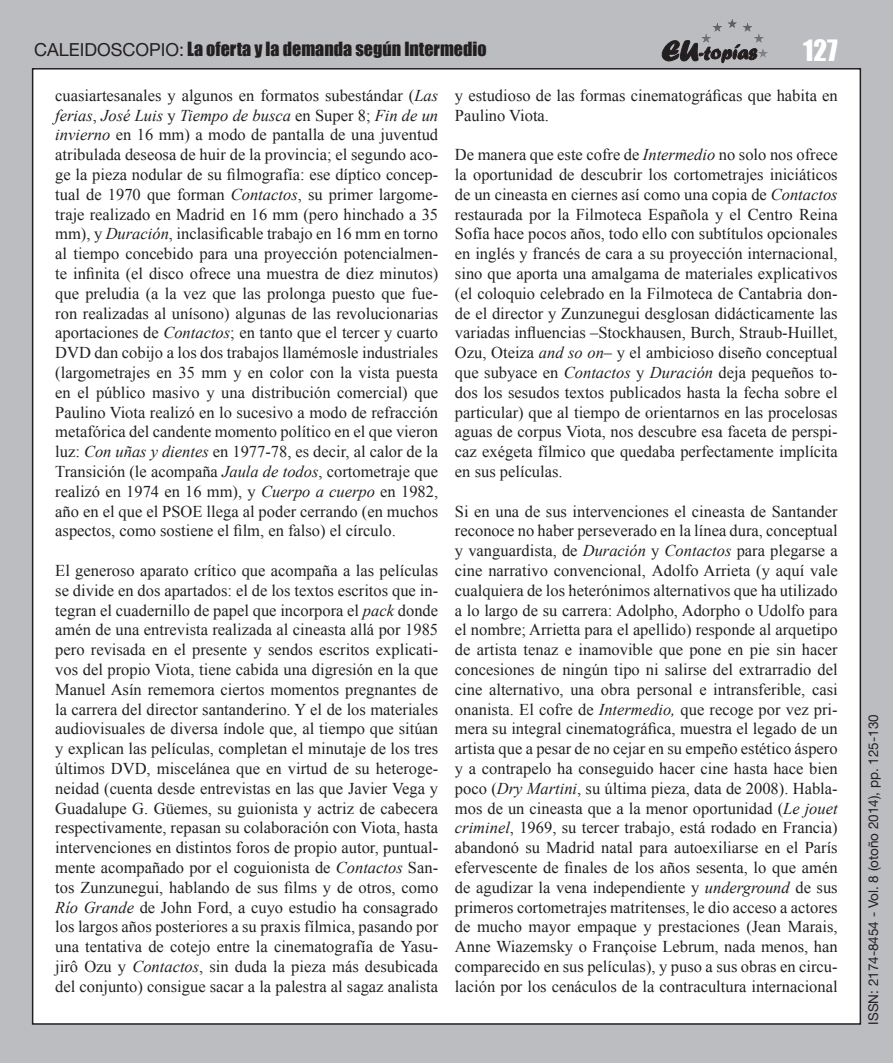
<style>
.page{position:relative;width:893px;height:1063px;background:#bcbdc0}
.page>*{position:absolute;margin:0;border:0;box-sizing:border-box;transform-origin:0 0}
.t1{font:27px "Impact";color:#fff}
.t2{font:18px "Impact";color:#231f20}
.t3{font:16.5px/19.8px "Times New Roman";color:#231f20;text-align:justify}
.t4{font:13.5px "Helvetica Neue";color:#231f20}
.s1{font-family:"Helvetica Neue"}
.s2{font-style:italic}
</style>
<div class="page">
<div style="left:33px;top:69px;width:827px;height:955px;background:#fff"></div>
<svg style="left:662px;top:40px;width:94px;height:23px"></svg>
<hr style="left:701px;top:19px;width:67px;height:1px;background:#58595b">
<hr style="left:701px;top:20px;width:67px;height:1px;background:#59595c">
<hr style="left:701px;top:21px;width:67px;height:1px;background:#5a5a5d">
<hr style="left:701px;top:22px;width:67px;height:1px;background:#5c5c5f">
<hr style="left:701px;top:23px;width:67px;height:1px;background:#5d5d60">
<hr style="left:701px;top:24px;width:67px;height:1px;background:#5f5f62">
<hr style="left:701px;top:25px;width:67px;height:1px;background:#606063">
<hr style="left:701px;top:26px;width:67px;height:1px;background:#626265">
<hr style="left:701px;top:27px;width:67px;height:1px;background:#636366">
<hr style="left:701px;top:28px;width:67px;height:1px;background:#646467">
<hr style="left:701px;top:29px;width:67px;height:1px;background:#656568">
<hr style="left:701px;top:30px;width:67px;height:1px;background:#666669">
<hr style="left:701px;top:31px;width:67px;height:1px;background:#67676a">
<hr style="left:701px;top:32px;width:67px;height:1px;background:#68686b">
<hr style="left:701px;top:33px;width:67px;height:1px;background:#696a6d">
<hr style="left:701px;top:34px;width:67px;height:1px;background:#6a6b6e">
<hr style="left:701px;top:35px;width:67px;height:1px;background:#6c6c6f">
<hr style="left:701px;top:36px;width:67px;height:1px;background:#6c6d70">
<hr style="left:701px;top:37px;width:67px;height:1px;background:#6e6f72">
<hr style="left:701px;top:38px;width:67px;height:1px;background:#6f7073">
<hr style="left:701px;top:39px;width:67px;height:1px;background:#707174">
<hr style="left:701px;top:40px;width:67px;height:1px;background:#717275">
<hr style="left:701px;top:41px;width:67px;height:1px;background:#727376">
<hr style="left:701px;top:42px;width:67px;height:1px;background:#737477">
<hr style="left:701px;top:43px;width:67px;height:1px;background:#747578">
<hr style="left:701px;top:44px;width:67px;height:1px;background:#75777a">
<hr style="left:701px;top:45px;width:67px;height:1px;background:#76787b">
<hr style="left:701px;top:46px;width:67px;height:1px;background:#78797c">
<hr style="left:701px;top:47px;width:67px;height:1px;background:#787a7d">
<hr style="left:701px;top:48px;width:67px;height:1px;background:#7a7c7f">
<hr style="left:701px;top:49px;width:67px;height:1px;background:#7b7d80">
<hr style="left:701px;top:50px;width:67px;height:1px;background:#7b7d80">
<hr style="left:701px;top:51px;width:67px;height:1px;background:#7d7f82">
<hr style="left:701px;top:52px;width:67px;height:1px;background:#7e8083">
<hr style="left:701px;top:53px;width:67px;height:1px;background:#7f8184">
<hr style="left:701px;top:54px;width:67px;height:1px;background:#818386">
<hr style="left:701px;top:55px;width:67px;height:1px;background:#818386">
<hr style="left:701px;top:56px;width:67px;height:1px;background:#828487">
<hr style="left:701px;top:57px;width:67px;height:1px;background:#848689">
<p class="t2" style="left:34px;top:35px;width:454px"><span class="s1">CALEIDOSCOPIO:</span> La oferta y la demanda según Intermedio</p>
<h1 class="t1" style="left:803px;top:29px;width:36px">127</h1>
<p class="t3" style="left:55px;top:85px;width:384px">cuasiartesanales y algunos en formatos subestándar (<span class="s2">Las ferias</span>, <span class="s2">José Luis</span> y <span class="s2">Tiempo de busca</span> en Super 8; <span class="s2">Fin de un invierno</span> en 16 mm) a modo de pantalla de una juventud atribulada deseosa de huir de la provincia; el segundo aco&shy;ge la pieza nodular de su filmografía: ese díptico concep&shy;tual de 1970 que forman <span class="s2">Contactos</span>, su primer largome&shy;traje realizado en Madrid en 16 mm (pero hinchado a 35 mm), y <span class="s2">Duración</span>, inclasificable trabajo en 16 mm en torno al tiempo concebido para una proyección potencialmen&shy;te infinita (el disco ofrece una muestra de diez minutos) que preludia (a la vez que las prolonga puesto que fue&shy;ron realizadas al unísono) algunas de las revolucionarias aportaciones de <span class="s2">Contactos</span>; en tanto que el tercer y cuarto DVD dan cobijo a los dos trabajos llamémosle industriales (largometrajes en 35 mm y en color con la vista puesta en el público masivo y una distribución comercial) que Paulino Viota realizó en lo sucesivo a modo de refracción metafórica del candente momento político en el que vieron luz: <span class="s2">Con uñas y dientes</span> en 1977-78, es decir, al calor de la Transición (le acompaña <span class="s2">Jaula de todos</span>, cortometraje que realizó en 1974 en 16 mm), y <span class="s2">Cuerpo a cuerpo</span> en 1982, año en el que el PSOE llega al poder cerrando (en muchos aspectos, como sostiene el film, en falso) el círculo.</p>
<p class="t3" style="left:55px;top:560px;width:384px">El generoso aparato crítico que acompaña a las películas se divide en dos apartados: el de los textos escritos que in&shy;tegran el cuadernillo de papel que incorpora el <span class="s2">pack</span> donde amén de una entrevista realizada al cineasta allá por 1985 pero revisada en el presente y sendos escritos explicati&shy;vos del propio Viota, tiene cabida una digresión en la que Manuel Asín rememora ciertos momentos pregnantes de la carrera del director santanderino. Y el de los materiales audiovisuales de diversa índole que, al tiempo que sitúan y explican las películas, completan el minutaje de los tres últimos DVD, miscelánea que en virtud de su heteroge&shy;neidad (cuenta desde entrevistas en las que Javier Vega y Guadalupe G. Güemes, su guionista y actriz de cabecera respectivamente, repasan su colaboración con Viota, hasta intervenciones en distintos foros de propio autor, puntual&shy;mente acompañado por el coguionista de <span class="s2">Contactos</span> San&shy;tos Zunzunegui, hablando de sus films y de otros, como <span class="s2">Río Grande</span> de John Ford, a cuyo estudio ha consagrado los largos años posteriores a su praxis fílmica, pasando por una tentativa de cotejo entre la cinematografía de Yasu&shy;jirô Ozu y <span class="s2">Contactos</span>, sin duda la pieza más desubicada del conjunto) consigue sacar a la palestra al sagaz analista</p>
<p class="t3" style="left:455px;top:85px;width:384px">y estudioso de las formas cinematográficas que habita en<br>Paulino Viota.</p>
<p class="t3" style="left:455px;top:144px;width:384px">De manera que este cofre de <span class="s2">Intermedio</span> no solo nos ofrece la oportunidad de descubrir los cortometrajes iniciáticos de un cineasta en ciernes así como una copia de <span class="s2">Contactos </span>restaurada por la Filmoteca Española y el Centro Reina Sofía hace pocos años, todo ello con subtítulos opcionales en inglés y francés de cara a su proyección internacional, sino que aporta una amalgama de materiales explicativos (el coloquio celebrado en la Filmoteca de Cantabria don&shy;de el director y Zunzunegui desglosan didácticamente las variadas influencias –Stockhausen, Burch, Straub-Huillet, Ozu, Oteiza <span class="s2">and so on</span>– y el ambicioso diseño conceptual que subyace en <span class="s2">Contactos</span> y <span class="s2">Duración</span> deja pequeños to&shy;dos los sesudos textos publicados hasta la fecha sobre el particular) que al tiempo de orientarnos en las procelosas aguas de corpus Viota, nos descubre esa faceta de perspi&shy;caz exégeta fílmico que quedaba perfectamente implícita en sus películas.</p>
<p class="t3" style="left:455px;top:501px;width:384px">Si en una de sus intervenciones el cineasta de Santander reconoce no haber perseverado en la línea dura, conceptual y vanguardista, de <span class="s2">Duración</span> y <span class="s2">Contactos</span> para plegarse a cine narrativo convencional, Adolfo Arrieta (y aquí vale cualquiera de los heterónimos alternativos que ha utilizado a lo largo de su carrera: Adolpho, Adorpho o Udolfo para el nombre; Arrietta para el apellido) responde al arquetipo de artista tenaz e inamovible que pone en pie sin hacer concesiones de ningún tipo ni salirse del extrarradio del cine alternativo, una obra personal e intransferible, casi onanista. El cofre de <span class="s2">Intermedio,</span> que recoge por vez pri&shy;mera su integral cinematográfica, muestra el legado de un artista que a pesar de no cejar en su empeño estético áspero y a contrapelo ha conseguido hacer cine hasta hace bien poco (<span class="s2">Dry Martini</span>, su última pieza, data de 2008). Habla&shy;mos de un cineasta que a la menor oportunidad (<span class="s2">Le jouet criminel</span>, 1969, su tercer trabajo, está rodado en Francia) abandonó su Madrid natal para autoexiliarse en el París efervescente de finales de los años sesenta, lo que amén de agudizar la vena independiente y <span class="s2">underground</span> de sus primeros cortometrajes matritenses, le dio acceso a actores de mucho mayor empaque y prestaciones (Jean Marais, Anne Wiazemsky o Françoise Lebrum, nada menos, han comparecido en sus películas), y puso a sus obras en circu&shy;lación por los cenáculos de la contracultura internacional</p>
<p class="t4" style="left:865px;top:1025px;width:312px;rotate:-90deg">ISSN: 2174-8454 - Vol. 8 (otoño 2014), pp. 125-130</p>
</div>
